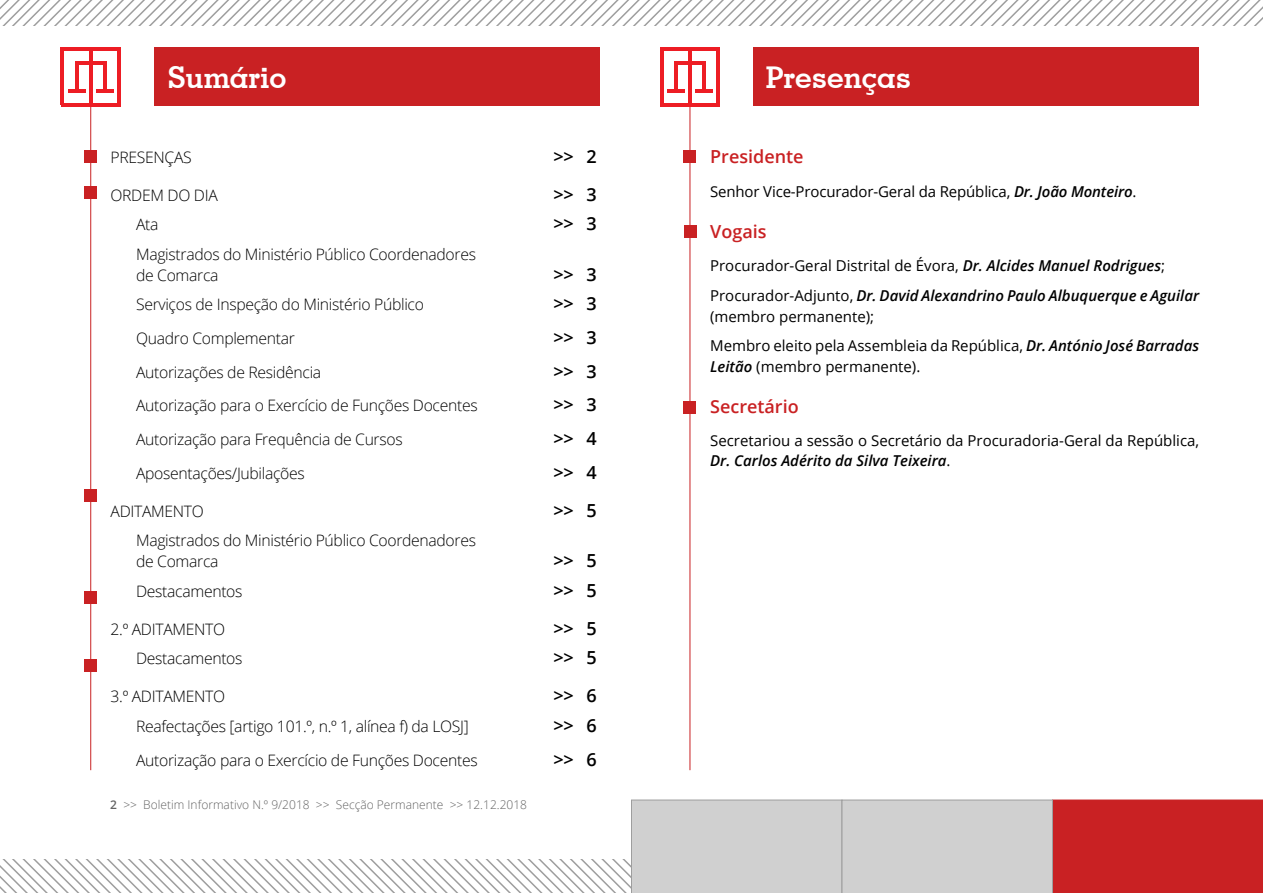
<style>
.page{position:relative;width:1263px;height:893px;background:#fff}
.page>*{position:absolute;margin:0;border:0;box-sizing:border-box;transform-origin:0 0}
.titulo_top{font:700 30px "Geometric Slab 703 BT";color:#fff}
.Sumario_2{font:600 18px "Open Sans";color:#000}
.titulo_presenças{font:600 18px "Open Sans";color:#c92123}
.sumario{font:600 18px "Open Sans";color:#000}
.texto_fim{font:600 18px "Open Sans";color:#c92123}
.Sumario_2-2{font:300 15.75px/21px "Open Sans";letter-spacing:-.02em;color:#000}
.sumario-2{font:300 15.75px "Open Sans";letter-spacing:-.02em;color:#000}
.texto{font:15px/20.1px "Open Sans";color:#000}
.texto_fim-2{font:15px/21px "Open Sans";color:#000}
.texto-2{font:italic 600 15px/21px "Open Sans";color:#000}
.t1{font:300 12px "Open Sans";color:#646464}
.s1{font-weight:600}
.s2{font-weight:600;font-style:italic}
.s3{font-weight:400;font-style:normal}
</style>
<div class="page">
<hr style="left:90px;top:104px;width:1px;height:666px;background:#c92123">
<hr style="left:75px;top:61px;width:3px;height:31px;background:#ed1d24">
<hr style="left:61px;top:47px;width:3px;height:58px;background:#ed1d24">
<hr style="left:117px;top:49px;width:3px;height:56px;background:#ed1d24">
<hr style="left:61px;top:103px;width:59px;height:4px;background:#ed1d24">
<hr style="left:61px;top:47px;width:59px;height:4px;background:#ed1d24">
<hr style="left:89px;top:48px;width:3px;height:56px;background:#ed1d24">
<hr style="left:68px;top:89px;width:17px;height:4px;background:#ed1d24">
<hr style="left:103px;top:61px;width:3px;height:31px;background:#ed1d24">
<hr style="left:75px;top:61px;width:31px;height:4px;background:#ed1d24">
<hr style="left:96px;top:89px;width:18px;height:4px;background:#ed1d24">
<hr style="left:690px;top:104px;width:1px;height:666px;background:#c92123">
<hr style="left:674px;top:61px;width:3px;height:31px;background:#ed1d24">
<hr style="left:660px;top:47px;width:3px;height:58px;background:#ed1d24">
<hr style="left:716px;top:49px;width:3px;height:56px;background:#ed1d24">
<hr style="left:660px;top:103px;width:59px;height:4px;background:#ed1d24">
<hr style="left:660px;top:47px;width:59px;height:4px;background:#ed1d24">
<hr style="left:688px;top:48px;width:3px;height:56px;background:#ed1d24">
<hr style="left:667px;top:89px;width:18px;height:4px;background:#ed1d24">
<hr style="left:702px;top:61px;width:3px;height:31px;background:#ed1d24">
<hr style="left:674px;top:61px;width:31px;height:4px;background:#ed1d24">
<hr style="left:695px;top:89px;width:18px;height:4px;background:#ed1d24">
<svg style="left:0;top:800px;width:1263px;height:93px"></svg>
<svg style="left:0;top:0;width:1263px;height:26px"></svg>
<div style="left:753px;top:48px;width:445px;height:58px;background:#c92123"></div>
<div style="left:154px;top:47px;width:446px;height:59px;background:#c92123"></div>
<div style="left:684px;top:225px;width:12px;height:13px;background:#c92123"></div>
<div style="left:683px;top:401px;width:13px;height:13px;background:#c92123"></div>
<div style="left:84px;top:150px;width:13px;height:13px;background:#c92123"></div>
<div style="left:684px;top:150px;width:12px;height:13px;background:#c92123"></div>
<div style="left:84px;top:186px;width:13px;height:13px;background:#c92123"></div>
<div style="left:84px;top:489px;width:13px;height:13px;background:#c92123"></div>
<div style="left:84px;top:659px;width:13px;height:12px;background:#c92123"></div>
<div style="left:84px;top:591px;width:13px;height:12px;background:#c92123"></div>
<p class="titulo_top" style="left:167px;top:59px;width:121px">Sumário</p>
<p class="titulo_top" style="left:766px;top:59px;width:147px">Presenças</p>
<p class="sumario-2" style="left:111px;top:146px;width:83px">PRESENÇAS</p>
<p class="sumario" style="left:554px;top:144px;width:45px">&gt;&gt; 2</p>
<p class="sumario-2" style="left:111px;top:184px;width:109px">ORDEM DO DIA</p>
<p class="sumario" style="left:554px;top:182px;width:45px">&gt;&gt; 3</p>
<p class="Sumario_2-2" style="left:136px;top:213px;width:24px">Ata</p>
<p class="Sumario_2" style="left:554px;top:211px;width:45px">&gt;&gt; 3</p>
<p class="Sumario_2-2" style="left:136px;top:243px;width:341px">Magistrados do Ministério Público Coordenadores de Comarca</p>
<p class="Sumario_2" style="left:554px;top:262px;width:45px">&gt;&gt; 3</p>
<p class="Sumario_2-2" style="left:136px;top:293px;width:289px">Serviços de Inspeção do Ministério Público</p>
<p class="Sumario_2" style="left:554px;top:291px;width:45px">&gt;&gt; 3</p>
<p class="Sumario_2-2" style="left:136px;top:327px;width:160px">Quadro Complementar</p>
<p class="Sumario_2" style="left:554px;top:325px;width:45px">&gt;&gt; 3</p>
<p class="Sumario_2-2" style="left:136px;top:361px;width:187px">Autorizações de Residência</p>
<p class="Sumario_2" style="left:554px;top:359px;width:45px">&gt;&gt; 3</p>
<p class="Sumario_2-2" style="left:136px;top:395px;width:343px">Autorização para o Exercício de Funções Docentes</p>
<p class="Sumario_2" style="left:554px;top:392px;width:45px">&gt;&gt; 3</p>
<p class="Sumario_2-2" style="left:136px;top:429px;width:268px">Autorização para Frequência de Cursos</p>
<p class="Sumario_2" style="left:554px;top:426px;width:45px">&gt;&gt; 4</p>
<p class="Sumario_2-2" style="left:136px;top:462px;width:170px">Aposentações/Jubilações</p>
<p class="Sumario_2" style="left:554px;top:460px;width:45px">&gt;&gt; 4</p>
<p class="sumario-2" style="left:111px;top:500px;width:95px">ADITAMENTO</p>
<p class="sumario" style="left:554px;top:498px;width:45px">&gt;&gt; 5</p>
<p class="Sumario_2-2" style="left:136px;top:530px;width:341px">Magistrados do Ministério Público Coordenadores de Comarca</p>
<p class="Sumario_2" style="left:554px;top:549px;width:45px">&gt;&gt; 5</p>
<p class="Sumario_2-2" style="left:136px;top:580px;width:108px">Destacamentos</p>
<p class="Sumario_2" style="left:554px;top:578px;width:45px">&gt;&gt; 5</p>
<p class="sumario-2" style="left:111px;top:618px;width:116px">2.º ADITAMENTO</p>
<p class="sumario" style="left:554px;top:616px;width:45px">&gt;&gt; 5</p>
<p class="Sumario_2-2" style="left:136px;top:648px;width:108px">Destacamentos</p>
<p class="Sumario_2" style="left:554px;top:646px;width:45px">&gt;&gt; 5</p>
<p class="sumario-2" style="left:111px;top:686px;width:116px">3.º ADITAMENTO</p>
<p class="sumario" style="left:554px;top:684px;width:45px">&gt;&gt; 6</p>
<p class="Sumario_2-2" style="left:136px;top:715px;width:334px">Reafectações [artigo 101.º, n.º 1, alínea f) da LOSJ]</p>
<p class="Sumario_2" style="left:554px;top:713px;width:45px">&gt;&gt; 6</p>
<p class="Sumario_2-2" style="left:136px;top:749px;width:343px">Autorização para o Exercício de Funções Docentes</p>
<p class="Sumario_2" style="left:554px;top:747px;width:45px">&gt;&gt; 6</p>
<p class="t1" style="left:110px;top:796px;width:418px"><span class="s1">2</span> &gt;&gt; Boletim Informativo N.º 9/2018 &gt;&gt; Secção Permanente &gt;&gt; 12.12.2018</p>
<p class="titulo_presenças" style="left:710px;top:144px;width:95px">Presidente</p>
<p class="texto_fim-2" style="left:710px;top:181px;width:428px">Senhor Vice-Procurador-Geral da República, <span class="s2">Dr. João Monteiro</span>.</p>
<p class="titulo_presenças" style="left:710px;top:219px;width:58px">Vogais</p>
<p class="texto" style="left:710px;top:255px;width:456px">Procurador-Geral Distrital de Évora, <span class="s2">Dr. Alcides Manuel Rodrigues</span>;</p>
<p class="texto-2" style="left:710px;top:284px;width:490px"><span class="s3">Procurador-Adjunto,</span> Dr. David Alexandrino Paulo Albuquerque e Aguilar <span class="s3">(membro permanente);</span></p>
<p class="texto_fim-2" style="left:710px;top:335px;width:490px">Membro eleito pela Assembleia da República, <span class="s2">Dr. António José Barradas<br>Leitão</span> (membro permanente).</p>
<p class="texto_fim" style="left:710px;top:395px;width:90px">Secretário</p>
<p class="texto" style="left:710px;top:430px;width:490px">Secretariou a sessão o Secretário da Procuradoria-‑Geral da República,<br><span class="s2">Dr. Carlos Adérito da Silva Teixeira</span>.</p>
</div>
